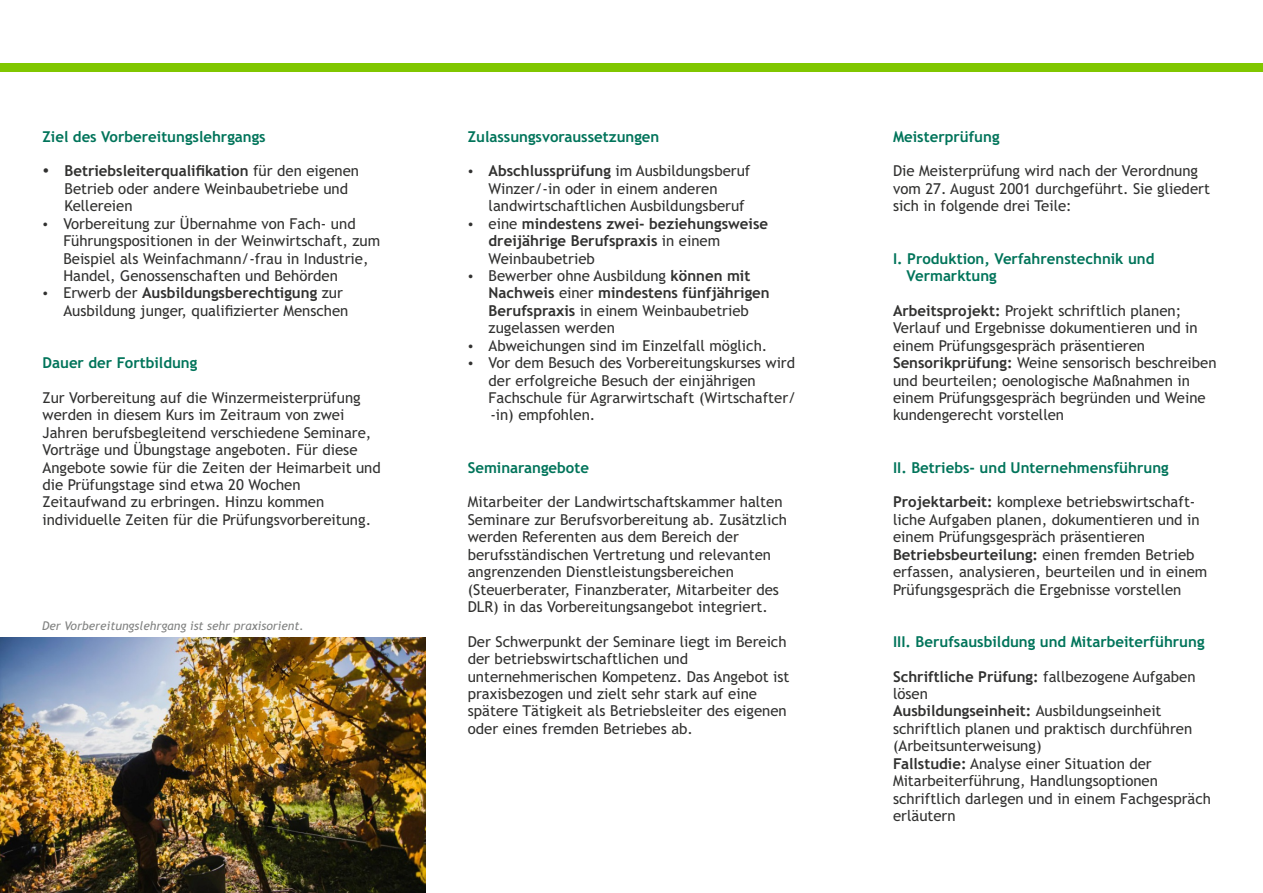
<style>
.page{position:relative;width:1263px;height:893px;background:#fff}
.page>*{position:absolute;margin:0;border:0;box-sizing:border-box;transform-origin:0 0}
.t1{font:15px/17.4px "Trebuchet MS";color:#313130}
.t2{font:700 15px/17.4px "Trebuchet MS";color:#00745a}
.t3{font:italic 12px "Trebuchet MS";color:#818281}
.s1{font-weight:700}
</style>
<div class="page">
<div style="left:0;top:63px;width:1263px;height:9px;background:#80c700"></div>
<img style="left:0;top:638px;width:425px;height:255px">
<p class="t2" style="left:43px;top:129px;width:225px">Ziel des Vorbereitungslehrgangs</p>
<p class="t1" style="left:63px;top:164px;width:318px"><span class="s1">Betriebsleiterqualifikation</span> für den eigenen Betrieb oder andere Weinbaubetriebe und Kellereien<br>Vorbereitung zur Übernahme von Fach- und Führungspositionen in der Weinwirtschaft, zum Beispiel als Weinfachmann/-frau in Industrie, Handel, Genossenschaften und Behörden Erwerb der <span class="s1">Ausbildungsberechtigung</span> zur Ausbildung junger, qualifizierter Menschen</p>
<p class="t2" style="left:43px;top:355px;width:156px">Dauer der Fortbildung</p>
<p class="t1" style="left:43px;top:390px;width:340px">Zur Vorbereitung auf die Winzermeisterprüfung werden in diesem Kurs im Zeitraum von zwei Jahren berufsbegleitend verschiedene Seminare, Vorträge und Übungstage angeboten. Für diese Angebote sowie für die Zeiten der Heimarbeit und die Prüfungstage sind etwa 20 Wochen Zeitaufwand zu erbringen. Hinzu kommen individuelle Zeiten für die Prüfungsvorbereitung.</p>
<p class="t3" style="left:42px;top:621px;width:263px">Der Vorbereitungslehrgang ist sehr praxisorient.</p>
<p class="t2" style="left:468px;top:129px;width:193px">Zulassungsvoraussetzungen</p>
<p class="t1" style="left:489px;top:164px;width:309px"><span class="s1">Abschlussprüfung</span> im Ausbildungsberuf Winzer/-in oder in einem anderen landwirtschaftlichen Ausbildungsberuf<br>eine <span class="s1">mindestens zwei- beziehungsweise dreijährige Berufspraxis</span> in einem Weinbaubetrieb<br>Bewerber ohne Ausbildung <span class="s1">können mit Nachweis</span> einer <span class="s1">mindestens fünfjährigen Berufspraxis</span> in einem Weinbaubetrieb zugelassen werden<br>Abweichungen sind im Einzelfall möglich.<br>Vor dem Besuch des Vorbereitungskurses wird der erfolgreiche Besuch der einjährigen Fachschule für Agrarwirtschaft (Wirtschafter/ -in) empfohlen.</p>
<p class="t2" style="left:468px;top:460px;width:123px">Seminarangebote</p>
<p class="t1" style="left:468px;top:495px;width:321px">Mitarbeiter der Landwirtschaftskammer halten Seminare zur Berufsvorbereitung ab. Zusätzlich werden Referenten aus dem Bereich der berufsständischen Vertretung und relevanten angrenzenden Dienstleistungsbereichen (Steuerberater, Finanzberater, Mitarbeiter des DLR) in das Vorbereitungsangebot integriert.</p>
<p class="t1" style="left:468px;top:634px;width:323px">Der Schwerpunkt der Seminare liegt im Bereich der betriebswirtschaftlichen und unternehmerischen Kompetenz. Das Angebot ist praxisbezogen und zielt sehr stark auf eine spätere Tätigkeit als Betriebsleiter des eigenen oder eines fremden Betriebes ab.</p>
<p class="t2" style="left:893px;top:129px;width:108px">Meisterprüfung</p>
<p class="t1" style="left:893px;top:164px;width:318px">Die Meisterprüfung wird nach der Verordnung vom 27. August 2001 durchgeführt. Sie gliedert sich in folgende drei Teile:</p>
<p class="t2" style="left:906px;top:251px;width:249px;text-indent:-14px">I. Produktion, Verfahrenstechnik und<br>Vermarktung</p>
<p class="t1" style="left:893px;top:303px;width:325px"><span class="s1">Arbeitsprojekt:</span> Projekt schriftlich planen; Verlauf und Ergebnisse dokumentieren und in einem Prüfungsgespräch präsentieren <span class="s1">Sensorikprüfung:</span> Weine sensorisch beschreiben und beurteilen; oenologische Maßnahmen in einem Prüfungsgespräch begründen und Weine kundengerecht vorstellen</p>
<p class="t2" style="left:893px;top:460px;width:277px">II. Betriebs- und Unternehmensführung</p>
<p class="t1" style="left:893px;top:495px;width:316px"><span class="s1">Projektarbeit:</span> komplexe betriebswirtschaft&shy;liche Aufgaben planen, dokumentieren und in einem Prüfungsgespräch präsentieren <span class="s1">Betriebsbeurteilung:</span> einen fremden Betrieb erfassen, analysieren, beurteilen und in einem Prüfungsgespräch die Ergebnisse vorstellen</p>
<p class="t2" style="left:893px;top:634px;width:313px">III. Berufsausbildung und Mitarbeiterführung</p>
<p class="t1" style="left:893px;top:669px;width:320px"><span class="s1">Schriftliche Prüfung:</span> fallbezogene Aufgaben lösen<br><span class="s1">Ausbildungseinheit:</span> Ausbildungseinheit schriftlich planen und praktisch durchführen (Arbeitsunterweisung)<br><span class="s1">Fallstudie:</span> Analyse einer Situation der Mitarbeiterführung, Handlungsoptionen schriftlich darlegen und in einem Fachgespräch erläutern</p>
</div>
